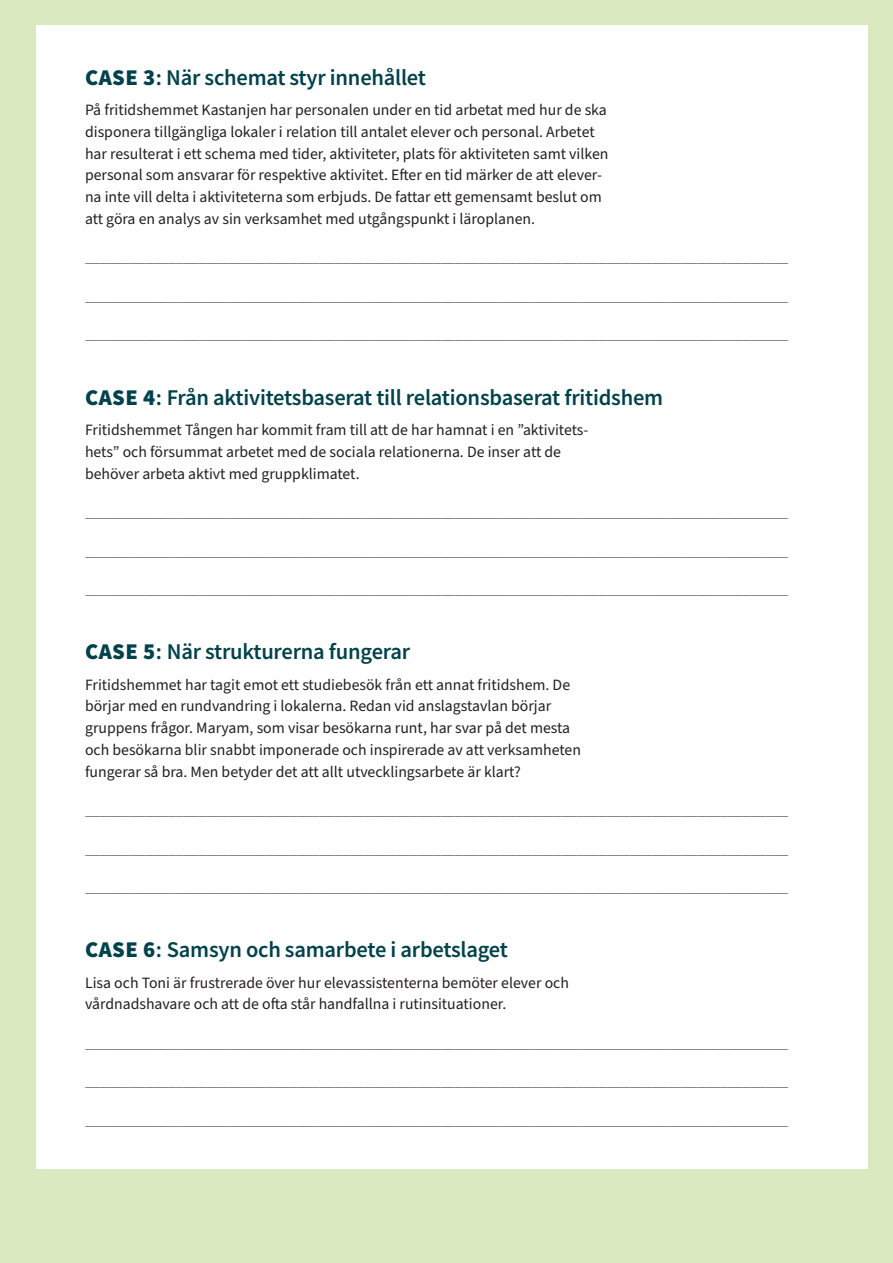
<style>
.page{position:relative;width:893px;height:1263px;background:#dae9c0}
.page>*{position:absolute;margin:0;border:0;box-sizing:border-box;transform-origin:0 0}
.t1{font:600 22.5px "Source Sans Pro";letter-spacing:-.01em;color:#00424c}
.t2{font:200 15.75px "Source Sans Pro";color:#231f20}
.t3{font:15.75px/21.8px "Source Sans Pro";color:#231f20}
.s1{font-weight:900}
</style>
<div class="page">
<div style="left:36px;top:26px;width:831px;height:1143px;background:#fff"></div>
<h3 class="t1" style="left:85px;top:63px;width:342px"><span class="s1">CASE 3</span>: När schemat styr innehållet</h3>
<p class="t3" style="left:85px;top:100px;width:525px">På fritidshemmet Kastanjen har personalen under en tid arbetat med hur de ska disponera tillgängliga lokaler i relation till antalet elever och personal. Arbetet har resulterat i ett schema med tider, aktiviteter, plats för aktiviteten samt vilken personal som ansvarar för respektive aktivitet. Efer en tid märker de att elever&shy;na inte vill delta i aktiviteterna som erbjuds. De fattar ett gemensamt beslut om att göra en analys av sin verksamhet med utgångspunkt i läroplanen.</p>
<p class="t2" style="left:85px;top:248px;width:705px">_____________________________________________________________________________________________</p>
<p class="t2" style="left:85px;top:286px;width:705px">_____________________________________________________________________________________________</p>
<p class="t2" style="left:85px;top:325px;width:705px">_____________________________________________________________________________________________</p>
<h3 class="t1" style="left:85px;top:382px;width:580px"><span class="s1">CASE 4</span>: Från aktivitetsbaserat till relationsbaserat fritidshem</h3>
<p class="t3" style="left:85px;top:419px;width:505px">Fritidshemmet Tången har kommit fram till att de har hamnat i en ”aktivitets&shy;hets” och försummat arbetet med de sociala relationerna. De inser att de behöver arbeta aktivt med gruppklimatet.</p>
<p class="t2" style="left:85px;top:502px;width:705px">_____________________________________________________________________________________________</p>
<p class="t2" style="left:85px;top:541px;width:705px">_____________________________________________________________________________________________</p>
<p class="t2" style="left:85px;top:579px;width:705px">_____________________________________________________________________________________________</p>
<h3 class="t1" style="left:85px;top:637px;width:327px"><span class="s1">CASE 5</span>: När strukturerna fungerar</h3>
<p class="t3" style="left:85px;top:674px;width:497px">Fritidshemmet har tagit emot ett studiebesök från ett annat fritidshem. De börjar med en rundvandring i lokalerna. Redan vid anslagstavlan börjar gruppens frågor. Maryam, som visar besökarna runt, har svar på det mesta och besökarna blir snabbt imponerade och inspirerade av att verksamheten fungerar så bra. Men betyder det att allt utvecklingsarbete är klart?</p>
<p class="t2" style="left:85px;top:800px;width:705px">_____________________________________________________________________________________________</p>
<p class="t2" style="left:85px;top:839px;width:705px">_____________________________________________________________________________________________</p>
<p class="t2" style="left:85px;top:877px;width:705px">_____________________________________________________________________________________________</p>
<h3 class="t1" style="left:85px;top:935px;width:424px"><span class="s1">CASE 6</span>: Samsyn och samarbete i arbetslaget</h3>
<p class="t3" style="left:85px;top:972px;width:485px">Lisa och Toni är frustrerade över hur elevassistenterna bemöter elever och vårdnadshavare och att de ofa står handfallna i rutinsituationer.</p>
<p class="t2" style="left:85px;top:1033px;width:705px">_____________________________________________________________________________________________</p>
<p class="t2" style="left:85px;top:1072px;width:705px">_____________________________________________________________________________________________</p>
<p class="t2" style="left:85px;top:1110px;width:705px">_____________________________________________________________________________________________</p>
</div>
